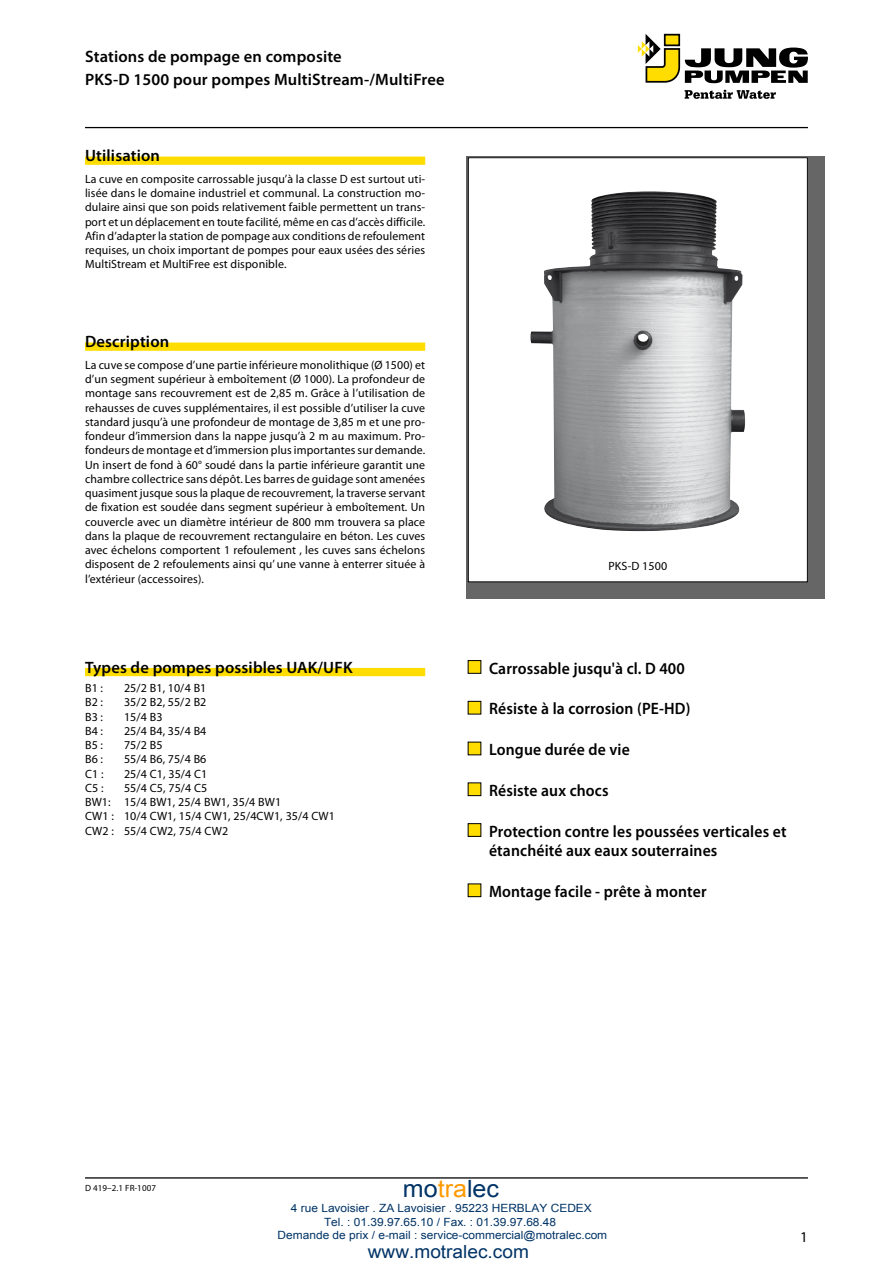
<style>
.page{position:relative;width:893px;height:1263px;background:#fff}
.page>*{position:absolute;margin:0;border:0;box-sizing:border-box;transform-origin:0 0}
.t1{font:23.85px "Arial";color:#036;scale:1.05 1}
.t2{font:18.15px "Arial";color:#036;scale:1.05 1}
.t3{font:600 16.5px/19.5px "Myriad Pro";letter-spacing:.01em;color:#000;scale:.95 1}
.t4{font:600 16.5px/23.5px "Myriad Pro";letter-spacing:.01em;color:#000}
.t5{font:15px "Myriad Pro";color:#000}
.t6{font:12px/14.2px "Myriad Pro";letter-spacing:.01em;color:#000;text-align:justify}
.t7{font:11.4px/13.4px "Arial";color:#036;text-align:center;scale:1.05 1}
.t8{font:9px "Myriad Pro";letter-spacing:.015em;color:#000}
.s1{color:#f90}
</style>
<div class="page">
<svg style="left:685px;top:90px;width:91px;height:9px"></svg>
<svg style="left:638px;top:34px;width:170px;height:50px"></svg>
<hr style="left:85px;top:127px;width:723px;height:1px;background:#000">
<hr style="left:85px;top:1177px;width:723px;height:1px;background:#000">
<div style="left:85px;top:157px;width:340px;height:8px;background:#fd0"></div>
<div style="left:85px;top:342px;width:340px;height:9px;background:#fd0"></div>
<div style="left:467px;top:156px;width:358px;height:443px;background:#666"></div>
<div style="left:468px;top:158px;width:339px;height:424px;background:#fff"></div>
<img style="left:530px;top:191px;width:215px;height:341px">
<div style="left:468px;top:157px;width:340px;height:425px;border:1px solid #000"></div>
<div style="left:468px;top:660px;width:13px;height:13px;background:#fd0"></div>
<div style="left:468px;top:660px;width:13px;height:14px;border:1px solid #000"></div>
<div style="left:468px;top:701px;width:13px;height:13px;background:#fd0"></div>
<div style="left:468px;top:701px;width:13px;height:13px;border:1px solid #000"></div>
<div style="left:468px;top:742px;width:13px;height:13px;background:#fd0"></div>
<div style="left:468px;top:783px;width:13px;height:13px;background:#fd0"></div>
<div style="left:468px;top:782px;width:13px;height:14px;border:1px solid #000"></div>
<div style="left:468px;top:824px;width:13px;height:12px;background:#fd0"></div>
<div style="left:468px;top:823px;width:13px;height:14px;border:1px solid #000"></div>
<div style="left:468px;top:884px;width:13px;height:13px;background:#fd0"></div>
<div style="left:468px;top:883px;width:13px;height:14px;border:1px solid #000"></div>
<div style="left:85px;top:668px;width:340px;height:8px;background:#fd0"></div>
<h3 class="t4" style="left:85px;top:44px;width:361px">Stations de pompage en composite<br>PKS-D 1500 pour pompes MultiStream-/MultiFree</h3>
<h3 class="t4" style="left:85px;top:143px;width:77px">Utilisation</h3>
<p class="t6" style="left:85px;top:171px;width:342px">La cuve en composite carrossable jusqu’à la classe D est surtout uti&shy;lisée dans le domaine industriel et communal. La construction mo&shy;dulaire ainsi que son poids relativement faible permettent un trans&shy;port et un déplacement en toute facilité, même en cas d’accès difficile.<br>Afin d’adapter la station de pompage aux conditions de refoulement requises, un choix important de pompes pour eaux usées des séries MultiStream et MultiFree est disponible.</p>
<h3 class="t4" style="left:85px;top:329px;width:86px">Description</h3>
<p class="t6" style="left:85px;top:357px;width:342px">La cuve se compose d’une partie inférieure monolithique (Ø 1500) et d’un segment supérieur à emboîtement (Ø 1000). La profondeur de montage sans recouvrement est de 2,85 m. Grâce à l’utilisation de rehausses de cuves supplémentaires, il est possible d’utiliser la cuve standard jusqu’à une profondeur de montage de 3,85 m et une pro&shy;fondeur d’immersion dans la nappe jusqu’à 2 m au maximum. Pro&shy;fondeurs de montage et d’immersion plus importantes sur demande.<br>Un insert de fond à 60° soudé dans la partie inférieure garantit une chambre collectrice sans dépôt. Les barres de guidage sont amenées quasiment jusque sous la plaque de recouvrement, la traverse servant de fixation est soudée dans segment supérieur à emboîtement. Un couvercle avec un diamètre intérieur de 800 mm trouvera sa place dans la plaque de recouvrement rectangulaire en béton. Les cuves avec échelons comportent 1 refoulement , les cuves sans échelons disposent de 2 refoulements ainsi qu’ une vanne à enterrer située à l’extérieur (accessoires).</p>
<h3 class="t4" style="left:85px;top:655px;width:269px">Types de pompes possibles UAK/UFK</h3>
<p class="t6" style="left:85px;top:681px;width:20px">B1 :</p>
<p class="t6" style="left:124px;top:681px;width:84px">25/2 B1, 10/4 B1</p>
<p class="t6" style="left:85px;top:695px;width:20px">B2 :</p>
<p class="t6" style="left:124px;top:695px;width:84px">35/2 B2, 55/2 B2</p>
<p class="t6" style="left:85px;top:709px;width:20px">B3 :</p>
<p class="t6" style="left:124px;top:709px;width:40px">15/4 B3</p>
<p class="t6" style="left:85px;top:723px;width:20px">B4 :</p>
<p class="t6" style="left:124px;top:723px;width:84px">25/4 B4, 35/4 B4</p>
<p class="t6" style="left:85px;top:738px;width:20px">B5 :</p>
<p class="t6" style="left:124px;top:738px;width:40px">75/2 B5</p>
<p class="t6" style="left:85px;top:752px;width:20px">B6 :</p>
<p class="t6" style="left:124px;top:752px;width:84px">55/4 B6, 75/4 B6</p>
<p class="t6" style="left:85px;top:766px;width:20px">C1 :</p>
<p class="t6" style="left:124px;top:766px;width:85px">25/4 C1, 35/4 C1</p>
<p class="t6" style="left:85px;top:780px;width:20px">C5 :</p>
<p class="t6" style="left:85px;top:780px;width:252px;text-align:left;text-indent:39px">55/4 C5, 75/4 C5<br>BW1: 15/4 BW1, 25/4 BW1, 35/4 BW1<br>CW1 : 10/4 CW1, 15/4 CW1, 25/4CW1, 35/4 CW1<br>CW2 : 55/4 CW2, 75/4 CW2</p>
<p class="t6" style="left:608px;top:559px;width:60px">PKS-D 1500</p>
<h3 class="t3" style="left:489px;top:658px;width:208px">Carrossable jusqu'à cl. D 400</h3>
<h3 class="t3" style="left:489px;top:699px;width:213px">Résiste à la corrosion (PE-HD)</h3>
<h3 class="t3" style="left:489px;top:739px;width:150px">Longue durée de vie</h3>
<h3 class="t3" style="left:489px;top:780px;width:127px">Résiste aux chocs</h3>
<h3 class="t3" style="left:489px;top:821px;width:315px">Protection contre les poussées verticales et étanchéité aux eaux souterraines</h3>
<h3 class="t3" style="left:489px;top:881px;width:231px">Montage facile - prête à monter</h3>
<p class="t8" style="left:85px;top:1182px;width:73px">D 419–2.1 FR-1007</p>
<h1 class="t1" style="left:403px;top:1180px;width:93px">mo<span class="s1">tra</span>lec</h1>
<p class="t7" style="left:278px;top:1202px;width:315px">4 rue Lavoisier . ZA Lavoisier . 95223 HERBLAY CEDEX<br>Tel. : 01.39.97.65.10 / Fax. : 01.39.97.68.48<br>Demande de prix / e-mail : service-commercial@motralec.com</p>
<h2 class="t2" style="left:368px;top:1245px;width:155px">www.motralec.com</h2>
<p class="t5" style="left:800px;top:1227px;width:9px">1</p>
</div>
